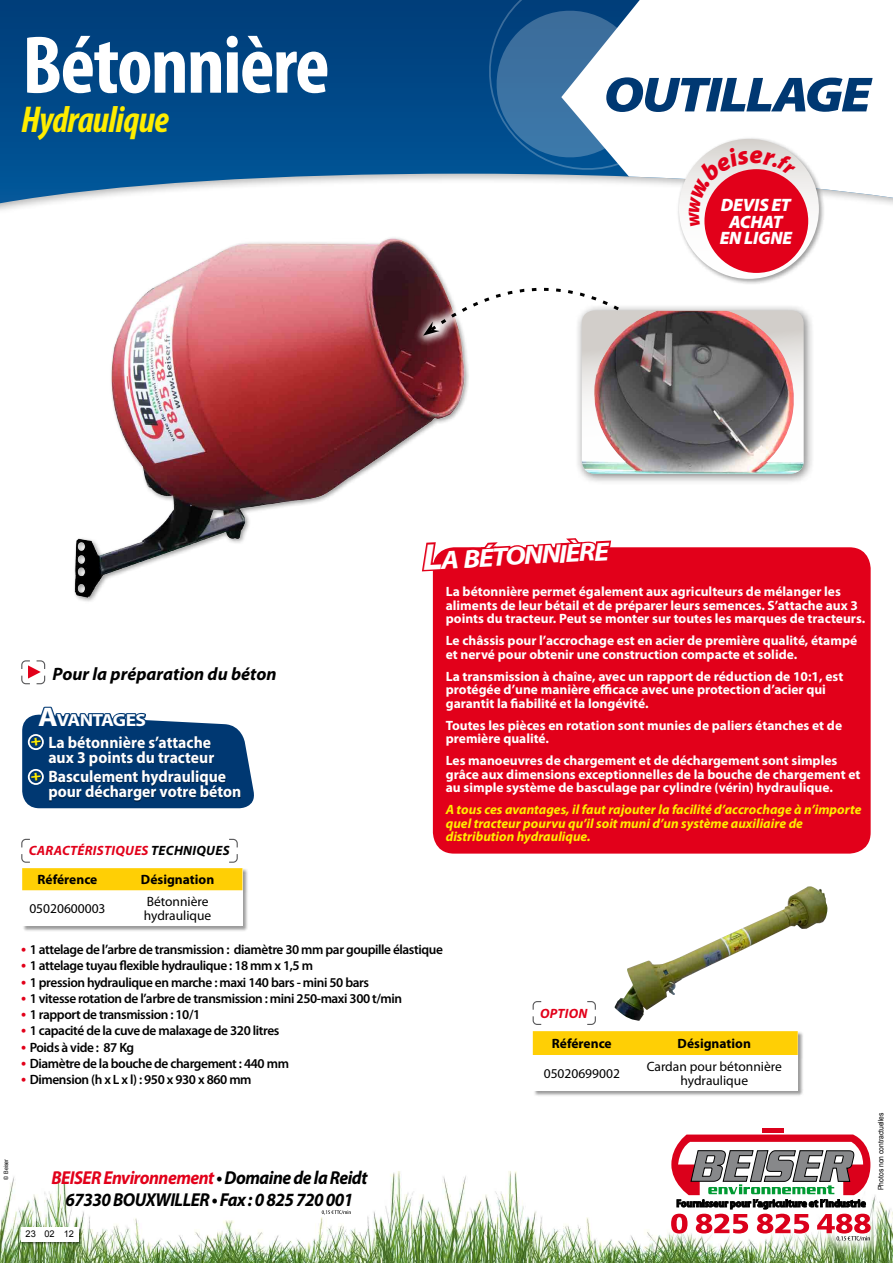
<style>
.page{position:relative;width:893px;height:1263px;background:#fff}
.page>*{position:absolute;margin:0;border:0;box-sizing:border-box;transform-origin:0 0}
.t1{font:700 condensed 82.5px "Myriad Pro";letter-spacing:-.02em;color:#fff}
.t2{font:italic 900 49.65px "Myriad Pro";letter-spacing:-.04em;color:#003872;scale:1.13 1}
.t3{font:italic 700 condensed 37.5px "Myriad Pro";letter-spacing:-.02em;color:#ffed00}
.t4{font:italic 700 26.1px "Myriad Pro";color:#fff;scale:1.11 1}
.t5{font:italic 700 18.75px/22.5px "Myriad Pro";letter-spacing:-.03em;color:#000;text-align:center;scale:.94 1}
.t6{font:italic 700 18px "Myriad Pro";color:#000}
.t7{font:italic 900 18px/16.5px "Myriad Pro";letter-spacing:-.01em;color:#fff;text-align:center}
.t8{font:700 17.55px "Myriad Pro";letter-spacing:-.03em;color:#fff;scale:1.11 1}
.t9{font:700 16.5px/15px "Myriad Pro";color:#fff;scale:.95 1}
.t10{font:700 13.5px/13.5px "Myriad Pro";color:#fff}
.t11{font:600 13.5px "Myriad Pro";letter-spacing:-.03em;color:#000}
.t12{font:italic 700 13.5px/13.5px "Myriad Pro";color:#ffed00}
.t13{font:13.5px/13.5px "Myriad Pro";color:#000}
.t14{font:700 13.5px "Myriad Pro";color:#000}
.t15{font:italic 700 13.5px "Myriad Pro";letter-spacing:.02em;color:#e2001a}
.t16{font:9.3px "Arial";color:#000}
.t17{font:7.5px "Arial";color:#000;scale:.9 1}
.t18{font:6px "Arial";color:#000;scale:.9 1}
.s1{font-size:27px}
.s2{color:#000}
.s3{font-size:37.2px}
.s4{font-size:16.5px;color:#e2001a}
.s5{color:#e2001a}
</style>
<div class="page">
<img style="left:0;top:1171px;width:893px;height:92px">
<img style="left:653px;top:1128px;width:231px;height:127px">
<hr style="left:762px;top:1129px;width:21px;height:4px;background:#db001b">
<svg style="left:671px;top:1134px;width:200px;height:107px"></svg>
<div style="left:21px;top:1227px;width:61px;height:18px;background:#000;opacity:.5"></div>
<div style="left:21px;top:1227px;width:58px;height:15px;background:#fff"></div>
<svg style="left:322px;top:1210px;width:29px;height:5px"></svg>
<svg style="left:0;top:0;width:478px;height:203px;background:#034988"></svg>
<svg style="left:825px;top:189px;width:68px;height:14px"></svg>
<div style="left:676px;top:136px;width:149px;height:149px;background:#000;opacity:.4"></div>
<svg style="left:679px;top:139px;width:140px;height:140px"></svg>
<div style="left:704px;top:169px;width:104px;height:104px;background:#e2001a;border-radius:50%"></div>
<img style="left:615px;top:886px;width:212px;height:135px">
<img style="left:64px;top:179px;width:414px;height:436px">
<div style="left:22px;top:868px;width:226px;height:64px;background:#000;opacity:.4"></div>
<div style="left:22px;top:868px;width:220px;height:58px;background:#fff"></div>
<svg style="left:21px;top:660px;width:24px;height:24px"></svg>
<svg style="left:21px;top:839px;width:9px;height:8px"></svg>
<svg style="left:229px;top:839px;width:9px;height:8px"></svg>
<svg style="left:21px;top:854px;width:221px;height:36px"></svg>
<div style="left:533px;top:1031px;width:271px;height:65px;background:#000;opacity:.4"></div>
<div style="left:533px;top:1031px;width:265px;height:59px;background:#fff"></div>
<div style="left:533px;top:1031px;width:265px;height:24px;background:#ffcf05"></div>
<svg style="left:533px;top:1016px;width:8px;height:9px"></svg>
<svg style="left:533px;top:1001px;width:8px;height:9px"></svg>
<svg style="left:587px;top:1001px;width:9px;height:9px"></svg>
<svg style="left:587px;top:1016px;width:9px;height:9px"></svg>
<div style="left:433px;top:547px;width:438px;height:307px;background:#e2001a;border-radius:21px"></div>
<svg style="left:411px;top:227px;width:270px;height:204px"></svg>
<div style="left:574px;top:303px;width:241px;height:181px;background:#000;opacity:.5"></div>
<svg style="left:420px;top:275px;width:384px;height:298px"></svg>
<img style="left:582px;top:311px;width:222px;height:163px">
<svg style="left:478px;top:0;width:318px;height:227px"></svg>
<svg style="left:22px;top:706px;width:232px;height:102px;background:#265280"></svg>
<h1 class="t1" style="left:22px;top:14px;width:309px">Bétonnière</h1>
<h3 class="t3" style="left:21px;top:96px;width:149px">Hydraulique</h3>
<h2 class="t2" style="left:604px;top:67px;width:238px">OUTILLAGE</h2>
<h3 class="t7" style="left:720px;top:197px;width:74px">DEVIS ET<br>ACHAT<br>EN LIGNE</h3>
<p class="t18" style="left:2px;top:1179px;width:25px;rotate:-90deg">© Beiser</p>
<h3 class="t6" style="left:53px;top:662px;width:226px">Pour la préparation du béton</h3>
<p class="t8" style="left:38px;top:709px;width:99px"><span class="s1">a</span>vantages</p>
<p class="t9" style="left:48px;top:734px;width:176px">La bétonnière s’attache aux 3 points du tracteur</p>
<p class="t9" style="left:48px;top:769px;width:205px">Basculement hydraulique pour décharger votre béton</p>
<p class="t15" style="left:29px;top:842px;width:195px">caractéris tiques <span class="s2">techniques</span></p>
<h3 class="t4" style="left:422px;top:544px;width:169px;rotate:-3deg"><span class="s3">L</span>a bétonnière</h3>
<p class="t10" style="left:446px;top:584px;width:421px">La bétonnière permet également aux agriculteurs de mélanger les aliments de leur bétail et de préparer leurs semences. S’attache aux 3 points du tracteur. Peut se monter sur toutes les marques de tracteurs.</p>
<p class="t10" style="left:446px;top:633px;width:413px">Le châssis pour l’accrochage est en acier de première qualité, étampé et nervé pour obtenir une construction compacte et solide.</p>
<p class="t10" style="left:446px;top:669px;width:399px">La transmission à chaîne, avec un rapport de réduction de 10:1, est protégée d’une manière efficace avec une protection d’acier qui garantit la fiabilité et la longévité.</p>
<p class="t10" style="left:446px;top:718px;width:398px">Toutes les pièces en rotation sont munies de paliers étanches et de première qualité.</p>
<p class="t10" style="left:446px;top:753px;width:416px">Les manoeuvres de chargement et de déchargement sont simples grâce aux dimensions exceptionnelles de la bouche de chargement et au simple système de basculage par cylindre (vérin) hydraulique.</p>
<p class="t12" style="left:446px;top:802px;width:417px">A tous ces avantages, il faut rajouter la facilité d’accrochage à n’importe quel tracteur pourvu qu’il soit muni d’un système auxiliaire de distribution hydraulique.</p>
<p class="t14" style="left:38px;top:871px;width:61px">Référence</p>
<p class="t14" style="left:141px;top:871px;width:75px">Désignation</p>
<p class="t13" style="left:29px;top:902px;width:78px">05020600003</p>
<p class="t13" style="left:144px;top:895px;width:69px">Bétonnière hydraulique</p>
<p class="t11" style="left:21px;top:941px;width:423px"><span class="s4">•</span> 1 attelage de l’arbre de transmission : diamètre 30 mm par goupille élastique</p>
<p class="t11" style="left:21px;top:957px;width:293px"><span class="s4">•</span> 1 attelage tuyau flexible hydraulique : 18 mm x 1,5 m</p>
<p class="t11" style="left:21px;top:973px;width:349px"><span class="s4">•</span> 1 pression hydraulique en marche : maxi 140 bars - mini 50 bars</p>
<p class="t11" style="left:21px;top:990px;width:382px"><span class="s4">•</span> 1 vitesse rotation de l’arbre de transmission : mini 250-maxi 300 t/min</p>
<p class="t11" style="left:21px;top:1006px;width:181px"><span class="s4">•</span> 1 rapport de transmission : 10/1</p>
<p class="t11" style="left:21px;top:1022px;width:260px"><span class="s4">•</span> 1 capacité de la cuve de malaxage de 320 litres</p>
<p class="t11" style="left:21px;top:1038px;width:114px"><span class="s4">•</span> Poids à vide : 87 Kg</p>
<p class="t11" style="left:21px;top:1055px;width:269px"><span class="s4">•</span> Diamètre de la bouche de chargement : 440 mm</p>
<p class="t11" style="left:21px;top:1071px;width:232px"><span class="s4">•</span> Dimension (h x L x l) : 950 x 930 x 860 mm</p>
<h3 class="t5" style="left:51px;top:1166px;width:338px"><span class="s5">BEISER Environnement</span> • Domaine de la Reidt<br>67330 BOUXWILLER • Fax : 0 825 720 001</h3>
<p class="t16" style="left:26px;top:1228px;width:50px">23 02 12</p>
<p class="t15" style="left:540px;top:1004px;width:49px">option</p>
<p class="t14" style="left:552px;top:1035px;width:61px">Référence</p>
<p class="t14" style="left:678px;top:1035px;width:75px">Désignation</p>
<p class="t13" style="left:544px;top:1066px;width:78px">05020699002</p>
<p class="t13" style="left:647px;top:1059px;width:137px;text-align:center">Cardan pour bétonnière hydraulique</p>
<p class="t17" style="left:876px;top:1190px;width:88px;rotate:-90deg">Photos non contractuelles</p>
</div>
